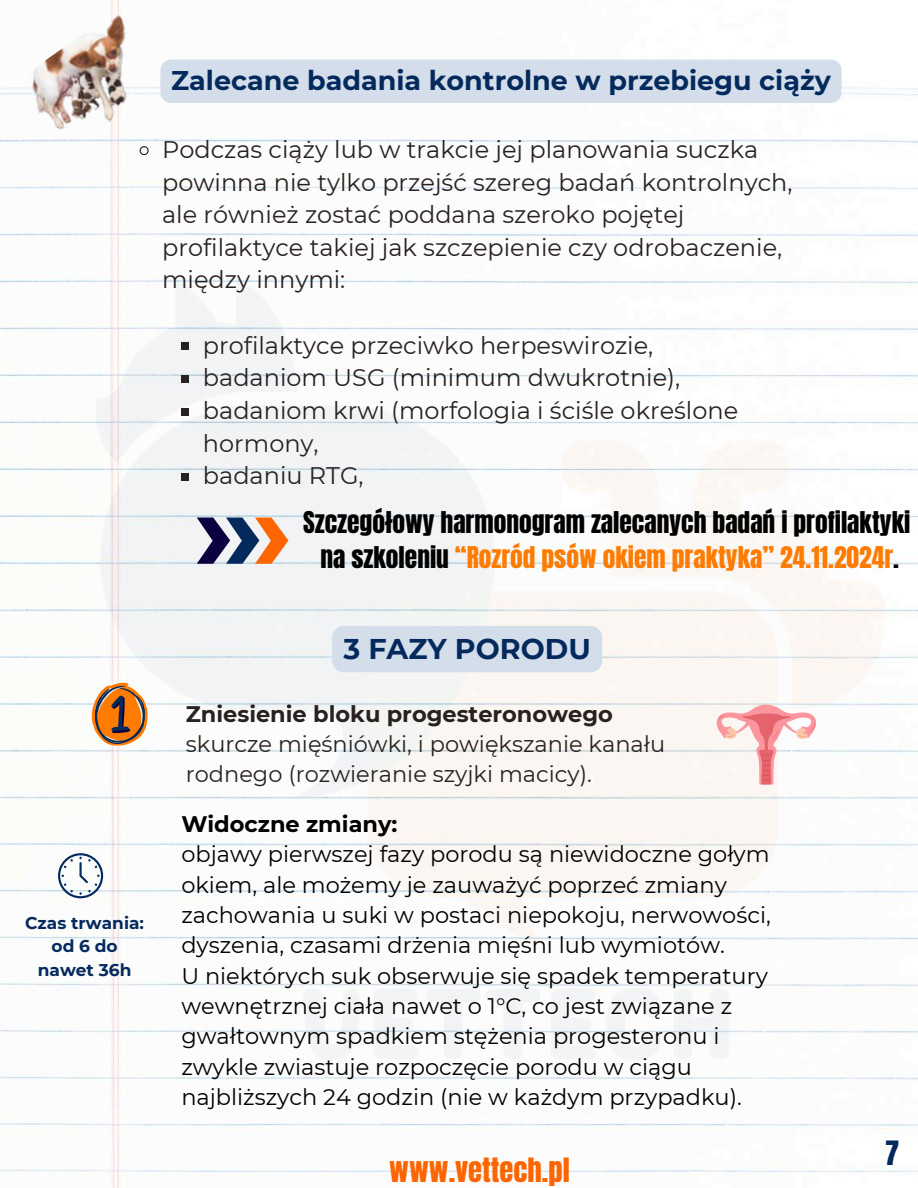
<style>
.page{position:relative;width:918px;height:1188px;background:#fff}
.page>*{position:absolute;margin:0;border:0;box-sizing:border-box;transform-origin:0 0}
.t1{font:28.5px "Anton";color:#fe6500}
.t2{font:700 28.5px "Montserrat";color:#042a5d}
.t3{font:28.5px "Anton";color:#042a5d}
.t4{font:700 27px "Montserrat";color:#042a5d}
.t5{font:25.5px/34.8px "Anton";color:#000;text-align:center}
.t6{font:24px/32.7px "Montserrat";color:#282120}
.t7{font:22.5px/30.3px "Montserrat";color:#000}
.t8{font:22.5px/30.3px "Montserrat";color:#282120}
.t9{font:700 22.5px "Montserrat";color:#282120}
.t10{font:700 22.5px "Montserrat";color:#000}
.t11{font:700 16.95px/23.7px "Montserrat";color:#042a5d;text-align:center}
.s1{color:#ff7c00}
</style>
<div class="page">
<img style="left:0;top:0;width:918px;height:1188px">
<img style="left:59px;top:232px;width:859px;height:864px">
<svg style="left:92px;top:683px;width:56px;height:63px"></svg>
<svg style="left:197px;top:518px;width:91px;height:46px"></svg>
<img style="left:12px;top:7px;width:159px;height:148px">
<svg style="left:715px;top:705px;width:103px;height:79px"></svg>
<svg style="left:58px;top:853px;width:45px;height:45px"></svg>
<div style="left:160px;top:60px;width:682px;height:43px;background:#d4deeb"></div>
<svg style="left:139px;top:145px;width:10px;height:11px"></svg>
<div style="left:181px;top:342px;width:8px;height:8px;background:#282120"></div>
<div style="left:181px;top:375px;width:8px;height:8px;background:#282120"></div>
<div style="left:181px;top:408px;width:8px;height:8px;background:#282120"></div>
<div style="left:181px;top:473px;width:8px;height:8px;background:#282120"></div>
<div style="left:332px;top:626px;width:270px;height:46px;background:#d4deeb;border-radius:12px"></div>
<p class="t4" style="left:171px;top:64px;width:661px">Zalecane badania kontrolne w przebiegu ciąży</p>
<p class="t6" style="left:162px;top:133px;width:632px">Podczas ciąży lub w trakcie jej planowania suczka powinna nie tylko przejść szereg badań kontrolnych, ale również zostać poddana szeroko pojętej profilaktyce takiej jak szczepienie czy odrobaczenie, między innymi:</p>
<p class="t6" style="left:203px;top:329px;width:537px">profilaktyce przeciwko herpeswirozie, badaniom USG (minimum dwukrotnie), badaniom krwi (morfologia i ściśle określone hormony,<br>badaniu RTG,</p>
<p class="t5" style="left:303px;top:505px;width:609px">Szczegółowy harmonogram zalecanych badań i profilaktyki na szkoleniu <span class="s1">“Rozród psów okiem praktyka” 24.11.2024r</span>.</p>
<p class="t11" style="left:25px;top:911px;width:120px">Czas trwania: od 6 do nawet 36h</p>
<p class="t2" style="left:343px;top:631px;width:249px">3 FAZY PORODU</p>
<p class="t9" style="left:186px;top:700px;width:429px">Zniesienie bloku progesteronowego</p>
<p class="t8" style="left:186px;top:729px;width:481px">skurcze mięśniówki, i powiększanie kanału rodnego (rozwieranie szyjki macicy).</p>
<p class="t10" style="left:181px;top:810px;width:218px">Widoczne zmiany:</p>
<p class="t7" style="left:181px;top:839px;width:591px">objawy pierwszej fazy porodu są niewidoczne gołym okiem, ale możemy je zauważyć poprzeć zmiany zachowania u suki w postaci niepokoju, nerwowości, dyszenia, czasami drżenia mięśni lub wymiotów.<br>U niektórych suk obserwuje się spadek temperatury wewnętrznej ciała nawet o 1°C, co jest związane z gwałtownym spadkiem stężenia progesteronu i zwykle zwiastuje rozpoczęcie porodu w ciągu najbliższych 24 godzin (nie w każdym przypadku).</p>
<p class="t1" style="left:389px;top:1149px;width:182px">www.vettech.pl</p>
<p class="t3" style="left:885px;top:1133px;width:16px">7</p>
</div>
